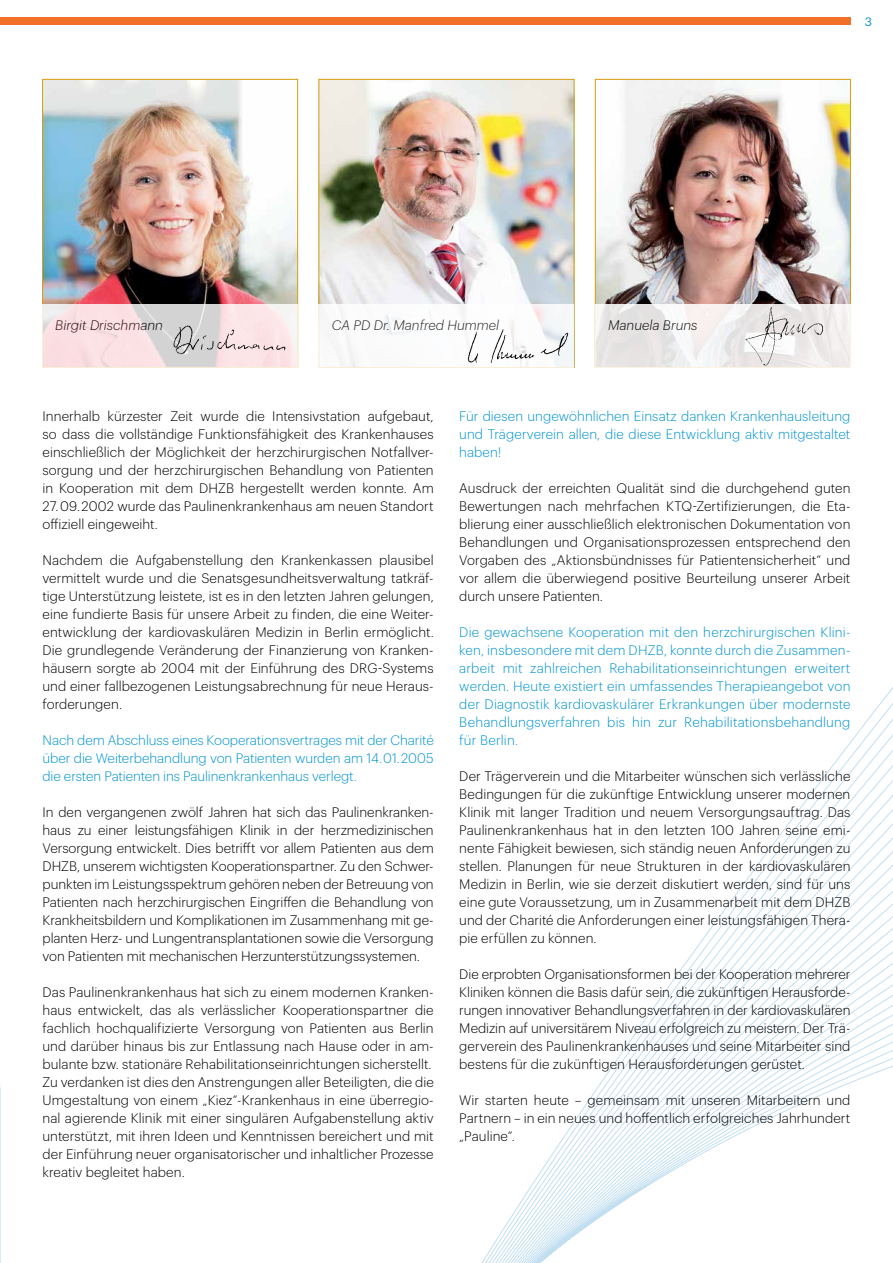
<style>
.page{position:relative;width:893px;height:1263px;background:#fff}
.page>*{position:absolute;margin:0;border:0;box-sizing:border-box;transform-origin:0 0}
.t1{font:300 13.5px/18px "Graphik";letter-spacing:.005em;color:#000;text-align:justify}
.t2{font:300 13.5px/18px "Graphik";letter-spacing:.005em;color:#0093d0;text-align:justify}
.t3{font:italic 300 13.5px "Graphik";color:#000}
.t4{font:12px "Graphik";color:#0093d0}
</style>
<div class="page">
<svg style="left:481px;top:687px;width:412px;height:576px"></svg>
<img style="left:44px;top:81px;width:252px;height:223px">
<div style="left:42px;top:79px;width:256px;height:289px;border:1px solid #d59f10"></div>
<img style="left:597px;top:81px;width:252px;height:223px">
<div style="left:595px;top:79px;width:256px;height:289px;border:1px solid #d59f10"></div>
<img style="left:321px;top:81px;width:251px;height:223px">
<div style="left:319px;top:79px;width:255px;height:289px;border:1px solid #d59f10"></div>
<hr style="left:0;top:1088px;width:1px;height:175px;background:#d8eaf6">
<div style="left:0;top:18px;width:850px;height:7px;background:#f37029"></div>
<svg style="left:595px;top:304px;width:255px;height:63px"></svg>
<div style="left:319px;top:304px;width:255px;height:63px;background:#fff"></div>
<svg style="left:43px;top:304px;width:255px;height:63px;background:#f1dfe1"></svg>
<img style="left:170px;top:322px;width:124px;height:35px">
<img style="left:467px;top:329px;width:102px;height:34px">
<img style="left:740px;top:299px;width:86px;height:69px">
<p class="t4" style="left:865px;top:12px;width:9px">3</p>
<p class="t3" style="left:55px;top:315px;width:109px">Birgit Drischmann</p>
<p class="t3" style="left:332px;top:315px;width:169px">CA PD Dr. Manfred Hummel</p>
<p class="t3" style="left:608px;top:315px;width:91px">Manuela Bruns</p>
<p class="t1" style="left:43px;top:406px;width:393px">Innerhalb kürzester Zeit wurde die Intensivstation aufgebaut, so dass die vollständige Funktionsfähigkeit des Krankenhauses einschließlich der Möglichkeit der herzchirurgischen Notfallver&shy;sorgung und der herzchirurgischen Behandlung von Patienten in Kooperation mit dem DHZB hergestellt werden konnte. Am</p>
<p class="t1" style="left:43px;top:496px;width:393px">27. 09. 2002 wurde das Paulinenkrankenhaus am neuen Standort offiziell eingeweiht.</p>
<p class="t1" style="left:43px;top:550px;width:393px">Nachdem die Aufgabenstellung den Krankenkassen plausibel vermittelt wurde und die Senatsgesundheitsverwaltung tatkräf&shy;tige Unterstützung leistete, ist es in den letzten Jahren gelungen, eine fundierte Basis für unsere Arbeit zu finden, die eine Weiter&shy;entwicklung der kardiovaskulären Medizin in Berlin ermöglicht.<br>Die grundlegende Veränderung der Finanzierung von Kranken&shy;häusern sorgte ab 2004 mit der Einführung des DRG-Systems und einer fallbezogenen Leistungsabrechnung für neue Heraus&shy;forderungen.</p>
<p class="t2" style="left:43px;top:730px;width:393px">Nach dem Abschluss eines Kooperationsvertrages mit der Charité über die Weiterbehandlung von Patienten wurden am 14. 01. 2005 die ersten Patienten ins Paulinenkrankenhaus verlegt.</p>
<p class="t1" style="left:43px;top:802px;width:393px">In den vergangenen zwölf Jahren hat sich das Paulinenkranken&shy;haus zu einer leistungsfähigen Klinik in der herzmedizinischen Versorgung entwickelt. Dies betrifft vor allem Patienten aus dem DHZB, unserem wichtigsten Kooperationspartner. Zu den Schwer&shy;punkten im Leistungsspektrum gehören neben der Betreuung von Patienten nach herzchirurgischen Eingriffen die Behandlung von Krankheitsbildern und Komplikationen im Zusammenhang mit ge&shy;planten Herz- und Lungentransplantationen sowie die Versorgung von Patienten mit mechanischen Herzunterstützungssystemen.</p>
<p class="t1" style="left:43px;top:982px;width:393px;text-align:left">Das Paulinenkrankenhaus hat sich zu einem modernen Kranken&shy;haus entwickelt, das als verlässlicher Kooperationspartner die fachlich hochqualifizierte Versorgung von Patienten aus Berlin und darüber hinaus bis zur Entlassung nach Hause oder in am&shy;bulante bzw. stationäre Rehabilitationseinrichtungen sicherstellt.<br>Zu verdanken ist dies den Anstrengungen aller Beteiligten, die die Umgestaltung von einem „Kiez“-Krankenhaus in eine überregio&shy;nal agierende Klinik mit einer singulären Aufgabenstellung aktiv unterstützt, mit ihren Ideen und Kenntnissen bereichert und mit der Einführung neuer organisatorischer und inhaltlicher Prozesse kreativ begleitet haben.</p>
<p class="t2" style="left:459px;top:406px;width:393px">Für diesen ungewöhnlichen Einsatz danken Krankenhausleitung und Trägerverein allen, die diese Entwicklung aktiv mitgestaltet haben!</p>
<p class="t1" style="left:459px;top:478px;width:393px">Ausdruck der erreichten Qualität sind die durchgehend guten Bewertungen nach mehrfachen KTQ-Zertifizierungen, die Eta&shy;blierung einer ausschließlich elektronischen Dokumentation von Behandlungen und Organisationsprozessen entsprechend den Vorgaben des „Aktionsbündnisses für Patientensicherheit“ und vor allem die überwiegend positive Beurteilung unserer Arbeit durch unsere Patienten.</p>
<p class="t2" style="left:459px;top:622px;width:393px">Die gewachsene Kooperation mit den herzchirurgischen Klini&shy;ken, insbesondere mit dem DHZB, konnte durch die Zusammen&shy;arbeit mit zahlreichen Rehabilitationseinrichtungen erweitert werden. Heute existiert ein umfassendes Therapieangebot von der Diagnostik kardiovaskulärer Erkrankungen über modernste Behandlungsverfahren bis hin zur Rehabilitationsbehandlung für Berlin.</p>
<p class="t1" style="left:459px;top:766px;width:393px">Der Trägerverein und die Mitarbeiter wünschen sich verlässliche Bedingungen für die zukünftige Entwicklung unserer modernen Klinik mit langer Tradition und neuem Versorgungsauftrag. Das Paulinenkrankenhaus hat in den letzten 100 Jahren seine emi&shy;nente Fähigkeit bewiesen, sich ständig neuen Anforderungen zu stellen. Planungen für neue Strukturen in der kardiovaskulären Medizin in Berlin, wie sie derzeit diskutiert werden, sind für uns eine gute Voraussetzung, um in Zusammenarbeit mit dem DHZB und der Charité die Anforderungen einer leistungsfähigen Thera&shy;pie erfüllen zu können.</p>
<p class="t1" style="left:459px;top:964px;width:393px">Die erprobten Organisationsformen bei der Kooperation mehrerer Kliniken können die Basis dafür sein, die zukünftigen Herausforde&shy;rungen innovativer Behandlungsverfahren in der kardiovaskulären Medizin auf universitärem Niveau erfolgreich zu meistern. Der Trä&shy;gerverein des Paulinenkrankenhauses und seine Mitarbeiter sind bestens für die zukünftigen Herausforderungen gerüstet.</p>
<p class="t1" style="left:459px;top:1090px;width:393px">Wir starten heute – gemeinsam mit unseren Mitarbeitern und Partnern – in ein neues und hoffentlich erfolgreiches Jahrhundert „Pauline“.</p>
</div>
